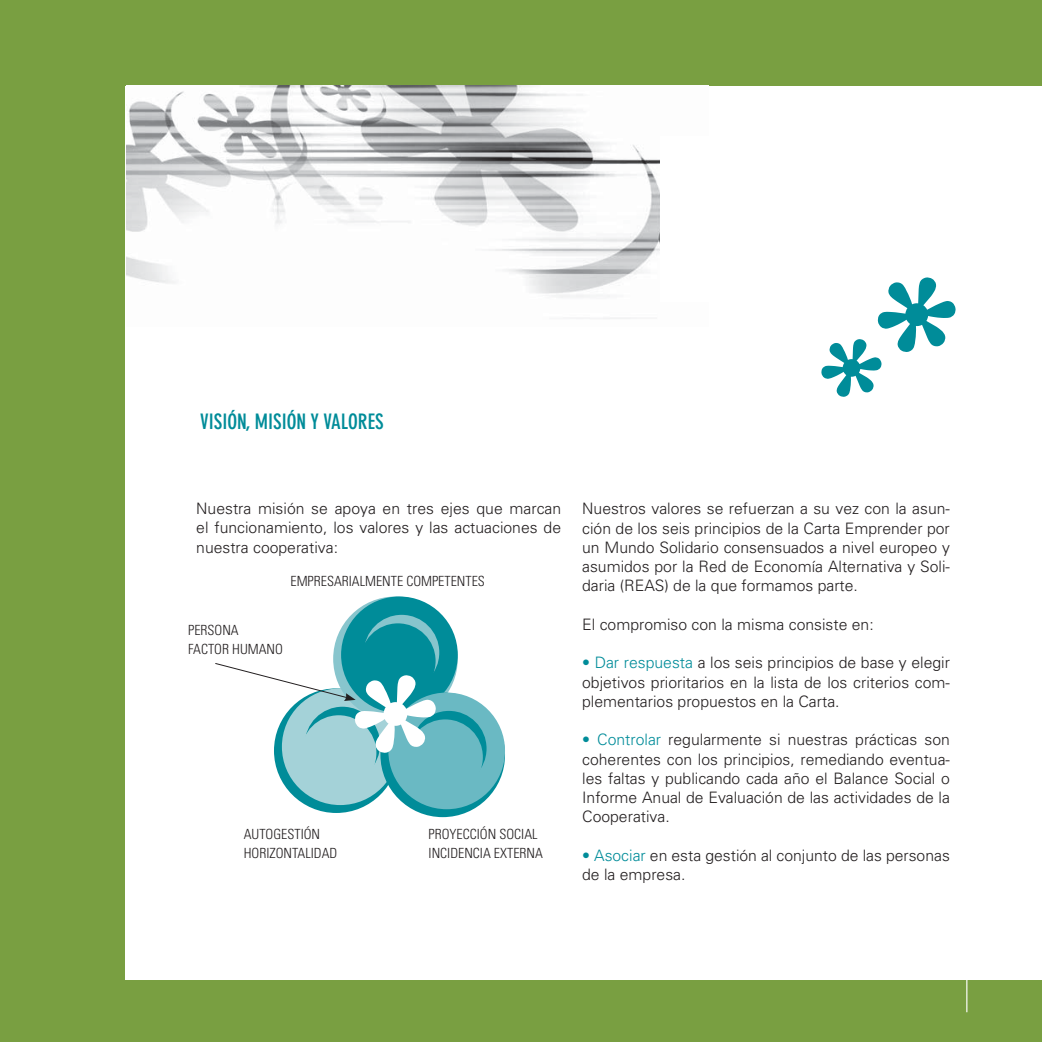
<style>
.page{position:relative;width:1042px;height:1042px;background:#fff}
.page>*{position:absolute;margin:0;border:0;box-sizing:border-box;transform-origin:0 0}
.t1{font:700 condensed 21px "DIN Neuzeit Grotesk";color:#008c99}
.t2{font:300 15.75px/19.2px "Univers";color:#231f20;text-align:justify}
.t3{font:300 condensed 14px/19.2px "Univers";color:#231f20}
.s1{color:#008c99}
</style>
<div class="page">
<div style="left:0;top:0;width:1041px;height:1041px;background:#799f41"></div>
<div style="left:125px;top:86px;width:916px;height:893px;background:#fff"></div>
<hr style="left:966px;top:919px;width:1px;height:93px;background:#fff">
<div style="left:274px;top:688px;width:124px;height:124px;background:#008c99;border-radius:50%"></div>
<div style="left:282px;top:688px;width:116px;height:117px;background:#a4d2d8;border-radius:50%"></div>
<svg style="left:333px;top:596px;width:124px;height:125px"></svg>
<div style="left:341px;top:596px;width:116px;height:117px;background:#008c99;border-radius:50%"></div>
<svg style="left:364px;top:614px;width:75px;height:76px"></svg>
<div style="left:360px;top:623px;width:75px;height:75px;background:#008c99;border-radius:50%"></div>
<div style="left:380px;top:692px;width:125px;height:125px;background:#008c99;border-radius:50%"></div>
<div style="left:388px;top:692px;width:117px;height:117px;background:#6ab9c3;border-radius:50%"></div>
<div style="left:411px;top:710px;width:75px;height:76px;background:#008c99;border-radius:50%"></div>
<div style="left:407px;top:719px;width:76px;height:75px;background:#6ab9c3;border-radius:50%"></div>
<svg style="left:215px;top:662px;width:221px;height:90px"></svg>
<img style="left:127px;top:86px;width:533px;height:233px">
<svg style="left:821px;top:277px;width:134px;height:120px"></svg>
<h1 class="t1" style="left:182px;top:414px;width:203px">2. VISIÓN, MISIÓN Y VALORES</h1>
<p class="t2" style="left:196px;top:500px;width:366px">Nuestra misión se apoya en tres ejes que marcan el funcionamiento, los valores y las actuaciones de nuestra cooperativa:</p>
<p class="t3" style="left:290px;top:573px;width:196px">EMPRESARIALMENTE COMPETENTES</p>
<p class="t3" style="left:188px;top:622px;width:96px">PERSONA<br>FACTOR HUMANO</p>
<p class="t3" style="left:244px;top:825px;width:95px">AUTOGESTIÓN<br>HORIZONTALIDAD</p>
<p class="t3" style="left:428px;top:825px;width:116px">PROYECCIÓN SOCIAL<br>INCIDENCIA EXTERNA</p>
<p class="t2" style="left:582px;top:500px;width:369px">Nuestros valores se refuerzan a su vez con la asun&shy;ción de los seis principios de la Carta Emprender por un Mundo Solidario consensuados a nivel europeo y asumidos por la Red de Economía Alternativa y Soli&shy;daria (REAS) de la que formamos parte.</p>
<p class="t2" style="left:582px;top:616px;width:293px">El compromiso con la misma consiste en:</p>
<p class="t2" style="left:582px;top:654px;width:369px"><span class="s1">• Dar respuesta</span> a los seis principios de base y elegir objetivos prioritarios en la lista de los criterios com&shy;plementarios propuestos en la Carta.</p>
<p class="t2" style="left:582px;top:731px;width:369px"><span class="s1">• Controlar</span> regularmente si nuestras prácticas son coherentes con los principios, remediando eventua&shy;les faltas y publicando cada año el Balance Social o Informe Anual de Evaluación de las actividades de la Cooperativa.</p>
<p class="t2" style="left:582px;top:846px;width:369px"><span class="s1">• Asociar</span> en esta gestión al conjunto de las personas de la empresa.</p>
</div>
